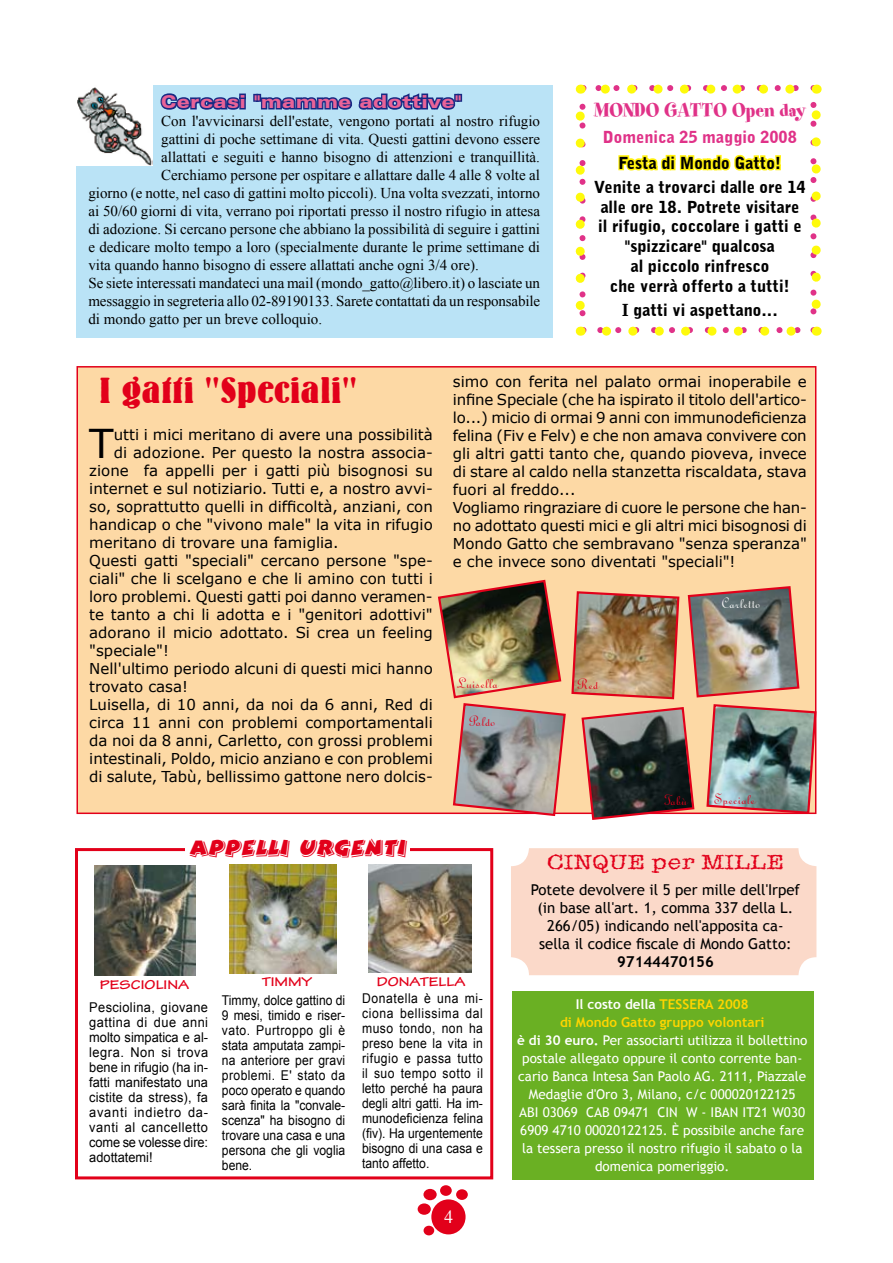
<style>
.page{position:relative;width:893px;height:1263px;background:#fff}
.page>*{position:absolute;margin:0;border:0;box-sizing:border-box;transform-origin:0 0}
.t1{font:39.75px "Verdana";color:#000}
.t2{font:36px "Bernhard Bold Condensed BT";color:#e2001a;scale:1.25 1}
.t3{font:26.25px "Bertram Let Plain";color:#e2001a}
.t4{font:21.75px "Spumoni LP";color:#e03288}
.t5{font:21px "Ice Age D";color:#e2001a;scale:1.2 1}
.t6{font:900 expanded 18px "Zurich BT";letter-spacing:.05em;color:#e96398}
.t7{font:18px "Dutch 801 BT";color:#fff}
.t8{font:900 16.5px/19.8px "Bell Gothic BT";color:#000;text-align:center}
.t9{font:16.5px "Typo Upright BT";color:#e2001a}
.t10{font:900 16.5px "Bell Gothic BT";color:#e03288}
.t11{font:16.5px "Typo Upright BT";color:#fff}
.t12{font:15px/18px "Verdana";color:#000}
.t13{font:15px "Times New Roman";color:#000}
.t14{font:15px/18px "Trebuchet MS";color:#000;text-align:center}
.t15{font:700 15px "Trebuchet MS";color:#000}
.t16{font:13.5px/15px "Arial";color:#000;text-align:justify;scale:.9 1}
.t17{font:13.5px/18px "Trebuchet MS";color:#fff;text-align:center}
.t18{font:13.5px/15px "Arial";color:#000;text-align:justify;scale:.95 1}
.t19{font:13.5px "Tekton MM 503 850";color:#e2001a}
.s1{font-size:9.9px}
.s2{font-weight:700}
.s3{font-weight:700;color:#ffd500}
</style>
<div class="page">
<div style="left:431px;top:1199px;width:35px;height:35px;background:#e2001a;border-radius:50%"></div>
<div style="left:423px;top:1189px;width:14px;height:11px;background:#e2001a;border-radius:50%"></div>
<div style="left:440px;top:1185px;width:12px;height:11px;background:#e2001a;border-radius:50%"></div>
<div style="left:456px;top:1189px;width:12px;height:11px;background:#e2001a;border-radius:50%"></div>
<div style="left:418px;top:1203px;width:13px;height:12px;background:#e2001a;border-radius:50%"></div>
<div style="left:424px;top:1226px;width:10px;height:9px;background:#e2001a;border-radius:50%"></div>
<div style="left:75px;top:848px;width:418px;height:331px;border:3px solid #e2001a"></div>
<div style="left:185px;top:837px;width:225px;height:20px;background:#fff"></div>
<div style="left:76px;top:366px;width:740px;height:448px;background:#fdd9a5;border:2px solid #e2001a"></div>
<div style="left:512px;top:991px;width:302px;height:189px;background:#6ab023"></div>
<svg style="left:618px;top:154px;width:163px;height:17px"></svg>
<img style="left:437px;top:578px;width:380px;height:242px">
<img style="left:95px;top:865px;width:101px;height:110px">
<img style="left:230px;top:865px;width:106px;height:108px">
<img style="left:369px;top:865px;width:103px;height:107px">
<svg style="left:576px;top:107px;width:9px;height:210px"></svg>
<svg style="left:600px;top:327px;width:201px;height:9px"></svg>
<svg style="left:595px;top:85px;width:201px;height:9px"></svg>
<svg style="left:580px;top:327px;width:3px;height:9px"></svg>
<svg style="left:813px;top:327px;width:4px;height:9px"></svg>
<svg style="left:810px;top:85px;width:11px;height:226px"></svg>
<svg style="left:580px;top:85px;width:3px;height:9px"></svg>
<div style="left:76px;top:85px;width:477px;height:252px;background:#bae3f6"></div>
<svg style="left:160px;top:93px;width:86px;height:17px"></svg>
<div style="left:239px;top:97px;width:7px;height:12px;border:3px solid #172983"></div>
<div style="left:256px;top:94px;width:5px;height:8px;border:3px solid #172983"></div>
<div style="left:253px;top:94px;width:5px;height:8px;border:3px solid #172983"></div>
<svg style="left:259px;top:93px;width:198px;height:17px"></svg>
<div style="left:457px;top:94px;width:5px;height:8px;border:3px solid #172983"></div>
<div style="left:454px;top:94px;width:5px;height:8px;border:3px solid #172983"></div>
<div style="left:511px;top:848px;width:305px;height:127px;background:#fbd9c9;border-radius:18px"></div>
<img style="left:76px;top:85px;width:77px;height:80px">
<p class="t6" style="left:161px;top:91px;width:302px">Cercasi "mamme adottive"</p>
<p class="t13" style="left:161px;top:111px;width:380px">Con l'avvicinarsi dell'estate, vengono portati al nostro rifugio</p>
<p class="t13" style="left:161px;top:129px;width:380px">gattini di poche settimane di vita. Questi gattini devono essere</p>
<p class="t13" style="left:161px;top:147px;width:380px">allattati e seguiti e hanno bisogno di attenzioni e tranquillità.</p>
<p class="t13" style="left:161px;top:165px;width:380px">Cerchiamo persone per ospitare e allattare dalle 4 alle 8 volte al</p>
<p class="t13" style="left:88px;top:183px;width:453px">giorno (e notte, nel caso di gattini molto piccoli). Una volta svezzati, intorno</p>
<p class="t13" style="left:88px;top:201px;width:453px">ai 50/60 giorni di vita, verrano poi riportati presso il nostro rifugio in attesa</p>
<p class="t13" style="left:88px;top:219px;width:453px">di adozione. Si cercano persone che abbiano la possibilità di seguire i gattini</p>
<p class="t13" style="left:88px;top:237px;width:453px">e dedicare molto tempo a loro (specialmente durante le prime settimane di</p>
<p class="t13" style="left:88px;top:255px;width:392px">vita quando hanno bisogno di essere allattati anche ogni 3/4 ore).</p>
<p class="t13" style="left:88px;top:273px;width:453px">Se siete interessati mandateci una mail (mondo_gatto@libero.it) o lasciate un</p>
<p class="t13" style="left:88px;top:291px;width:453px">messaggio in segreteria allo 02-89190133. Sarete contattati da un responsabile</p>
<p class="t13" style="left:88px;top:309px;width:235px">di mondo gatto per un breve colloquio.</p>
<h3 class="t4" style="left:594px;top:99px;width:213px">MONDO GATTO Open day</h3>
<p class="t10" style="left:603px;top:126px;width:195px">Domenica 25 maggio 2008</p>
<p class="t8" style="left:594px;top:151px;width:213px;line-height:24px">Festa di Mondo Gatto!<br>Venite a trovarci dalle ore 14</p>
<p class="t8" style="left:598px;top:197px;width:205px">alle ore 18. Potrete visitare il rifugio, coccolare i gatti e "spizzicare" qualcosa<br>al piccolo rinfresco<br>che verrà offerto a tutti!</p>
<p class="t8" style="left:622px;top:300px;width:157px">I gatti vi aspettano...</p>
<h2 class="t2" style="left:99px;top:369px;width:208px">I gatti "Speciali"</h2>
<h1 class="t1" style="left:89px;top:418px;width:26px">T</h1>
<p class="t12" style="left:114px;top:425px;width:321px">utti i mici meritano di avere una possibilità</p>
<p class="t12" style="left:114px;top:443px;width:321px">di adozione. Per questo la nostra associa-</p>
<p class="t12" style="left:89px;top:461px;width:345px">zione fa appelli per i gatti più bisognosi su</p>
<p class="t12" style="left:89px;top:479px;width:345px">internet e sul notiziario. Tutti e, a nostro avvi-</p>
<p class="t12" style="left:89px;top:497px;width:345px">so, soprattutto quelli in difficoltà, anziani, con</p>
<p class="t12" style="left:89px;top:515px;width:345px">handicap o che "vivono male" la vita in rifugio</p>
<p class="t12" style="left:89px;top:533px;width:251px">meritano di trovare una famiglia.</p>
<p class="t12" style="left:89px;top:551px;width:345px">Questi gatti "speciali" cercano persone "spe-</p>
<p class="t12" style="left:89px;top:569px;width:345px">ciali" che li scelgano e che li amino con tutti i</p>
<p class="t12" style="left:89px;top:587px;width:345px">loro problemi. Questi gatti poi danno veramen-</p>
<p class="t12" style="left:89px;top:605px;width:345px">te tanto a chi li adotta e i "genitori adottivi"</p>
<p class="t12" style="left:89px;top:623px;width:345px">adorano il micio adottato. Si crea un feeling</p>
<p class="t12" style="left:89px;top:641px;width:81px">"speciale"!</p>
<p class="t12" style="left:89px;top:659px;width:345px">Nell'ultimo periodo alcuni di questi mici hanno</p>
<p class="t12" style="left:89px;top:677px;width:100px">trovato casa!</p>
<p class="t12" style="left:89px;top:695px;width:345px">Luisella, di 10 anni, da noi da 6 anni, Red di</p>
<p class="t12" style="left:89px;top:713px;width:345px">circa 11 anni con problemi comportamentali</p>
<p class="t12" style="left:89px;top:731px;width:345px">da noi da 8 anni, Carletto, con grossi problemi</p>
<p class="t12" style="left:89px;top:749px;width:345px">intestinali, Poldo, micio anziano e con problemi</p>
<p class="t12" style="left:89px;top:767px;width:345px">di salute, Tabù, bellissimo gattone nero dolcis-</p>
<h3 class="t3" style="left:190px;top:832px;width:219px">APPELLI URGENTI</h3>
<p class="t12" style="left:453px;top:372px;width:356px">simo con ferita nel palato ormai inoperabile e infine Speciale (che ha ispirato il titolo dell'artico&shy;lo...) micio di ormai 9 anni con immunodeficienza felina (Fiv e Felv) e che non amava convivere con gli altri gatti tanto che, quando pioveva, invece di stare al caldo nella stanzetta riscaldata, stava fuori al freddo...<br>Vogliamo ringraziare di cuore le persone che han&shy;no adottato questi mici e gli altri mici bisognosi di Mondo Gatto che sembravano "senza speranza" e che invece sono diventati "speciali"!</p>
<p class="t9" style="left:457px;top:674px;width:42px">Luisella</p>
<p class="t9" style="left:577px;top:675px;width:23px">Red</p>
<p class="t9" style="left:469px;top:712px;width:27px">Pold<span class="s1">0</span></p>
<p class="t11" style="left:722px;top:593px;width:40px">Carlett<span class="s1">0</span></p>
<p class="t9" style="left:664px;top:791px;width:24px">Tabù</p>
<p class="t9" style="left:714px;top:790px;width:43px">Speciale</p>
<h3 class="t5" style="left:547px;top:849px;width:199px">CINQUE per MILLE</h3>
<p class="t14" style="left:531px;top:881px;width:271px">Potete devolvere il 5 per mille dell'Irpef (in base all'art. 1, comma 337 della L.<br>266/05) indicando nell'apposita ca&shy;sella il codice fiscale di Mondo Gatto:</p>
<p class="t15" style="left:617px;top:953px;width:98px">97144470156</p>
<p class="t19" style="left:100px;top:977px;width:91px">PESCIOLINA</p>
<p class="t18" style="left:89px;top:1000px;width:127px">Pesciolina, giovane gattina di due anni molto simpatica e al&shy;legra. Non si trova bene in rifugio (ha in&shy;fatti manifestato una cistite da stress), fa avanti indietro da&shy;vanti al cancelletto come se volesse dire: adottatemi!</p>
<p class="t19" style="left:262px;top:974px;width:52px">TIMMY</p>
<p class="t16" style="left:222px;top:993px;width:139px">Timmy, dolce gattino di 9 mesi, timido e riser&shy;vato. Purtroppo gli è stata amputata zampi&shy;na anteriore per gravi problemi. E' stato da poco operato e quando sarà finita la "convale&shy;scenza" ha bisogno di trovare una casa e una persona che gli voglia bene.</p>
<p class="t19" style="left:377px;top:974px;width:90px">DONATELLA</p>
<p class="t16" style="left:362px;top:991px;width:136px">Donatella è una mi&shy;ciona bellissima dal muso tondo, non ha preso bene la vita in rifugio e passa tutto il suo tempo sotto il letto perché ha paura degli altri gatti. Ha im&shy;munodeficienza felina (fiv). Ha urgentemente bisogno di una casa e tanto affetto.</p>
<p class="t7" style="left:444px;top:1206px;width:10px">4</p>
<p class="t17" style="left:517px;top:995px;width:292px"><span class="s2">Il costo della</span> <span class="s3">TESSERA 2008<br>di Mondo Gatto gruppo volontari<br></span><span class="s2">è di 30 euro.</span> Per associarti utilizza il bollettino postale allegato oppure il conto corrente ban&shy;cario Banca Intesa San Paolo AG. 2111, Piazzale Medaglie d'Oro 3, Milano, c/c 000020122125<br>ABI 03069 CAB 09471 CIN W - IBAN IT21 W030<br>6909 4710 00020122125. È possibile anche fare la tessera presso il nostro rifugio il sabato o la domenica pomeriggio.</p>
</div>
